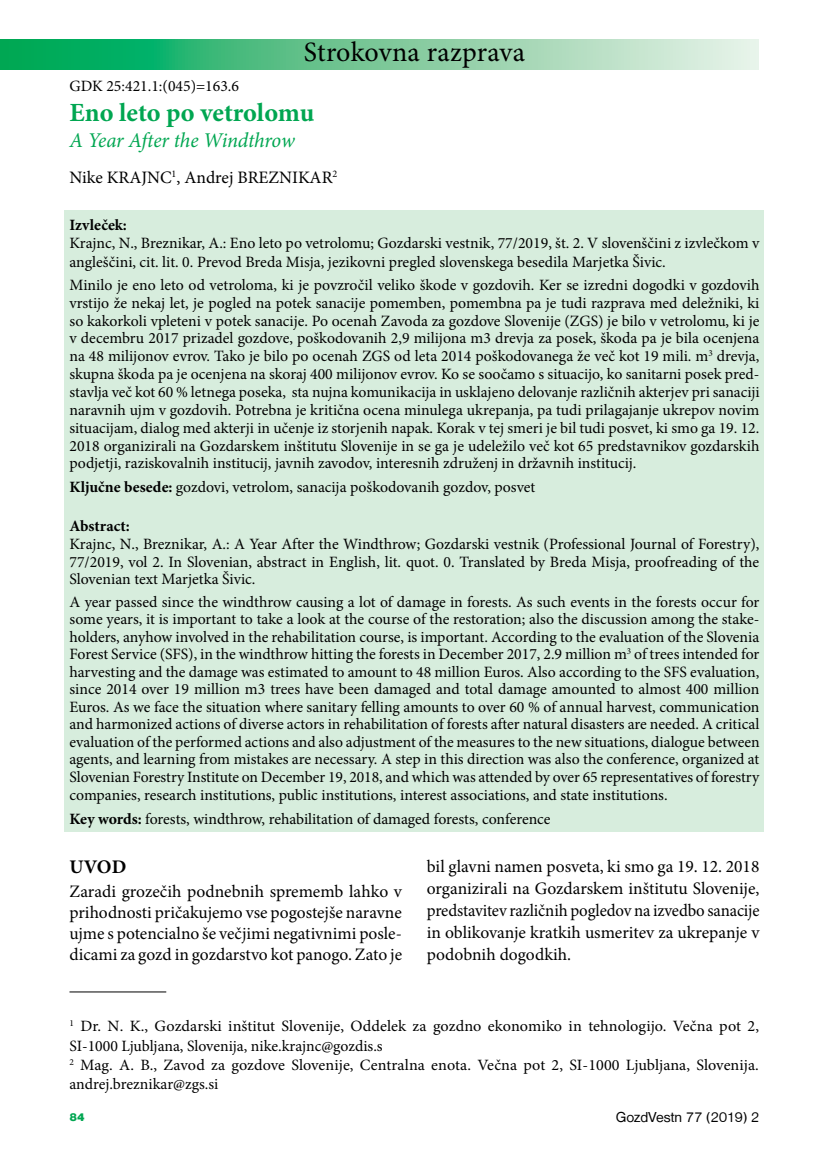
<style>
.page{position:relative;width:819px;height:1166px;background:#fff}
.page>*{position:absolute;margin:0;border:0;box-sizing:border-box;transform-origin:0 0}
.t1{font:28px "Minion Pro";letter-spacing:.005em;color:#000}
.t2{font:700 26.25px "Minion Pro";color:#00a651}
.t3{font:italic 21px "Minion Pro";letter-spacing:-.015em;color:#00a651}
.t4{font:700 19.25px "Minion Pro";color:#000}
.t5{font:17.5px/22.1px "Minion Pro";color:#000;text-align:justify}
.t6{font:15.75px/17.8px "Minion Pro";color:#000;text-align:justify}
.t7{font:700 15.75px "Minion Pro";color:#000}
.t8{font:14.88px "Nimbus San DEE";color:#000}
.t9{font:11.38px "Nimbus San DEE Blac";color:#00a651}
.s1{font-weight:700}
</style>
<div class="page">
<svg style="left:0;top:40px;width:759px;height:29px;background:#70c999"></svg>
<div style="left:64px;top:211px;width:700px;height:621px;background:#d7eddd"></div>
<hr style="left:69px;top:991px;width:97px;height:1px;background:#000">
<h1 class="t1" style="left:304px;top:33px;width:223px">Strokovna razprava</h1>
<p class="t6" style="left:69px;top:77px;width:171px">GDK 25:421.1:(045)=163.6</p>
<h2 class="t2" style="left:69px;top:94px;width:246px">Eno leto po vetrolomu</h2>
<h3 class="t3" style="left:69px;top:125px;width:227px">A Year After the Windthrow</h3>
<p class="t5" style="left:69px;top:166px;width:269px">Nike KRAJNC<sup>1</sup>, Andrej BREZNIKAR<sup>2</sup></p>
<p class="t7" style="left:69px;top:214px;width:59px">Izvleček:</p>
<p class="t6" style="left:69px;top:233px;width:691px;line-height:19.2px">Krajnc, N., Breznikar, A.: Eno leto po vetrolomu; Gozdarski vestnik, 77/2019, št. 2. V slovenščini z izvlečkom v angleščini, cit. lit. 0. Prevod Breda Misja, jezikovni pregled slovenskega besedila Marjetka Šivic.</p>
<p class="t6" style="left:69px;top:276px;width:691px">Minilo je eno leto od vetroloma, ki je povzročil veliko škode v gozdovih. Ker se izredni dogodki v gozdovih vrstijo že nekaj let, je pogled na potek sanacije pomemben, pomembna pa je tudi razprava med deležniki, ki so kakorkoli vpleteni v potek sanacije. Po ocenah Zavoda za gozdove Slovenije (ZGS) je bilo v vetrolomu, ki je v decembru 2017 prizadel gozdove, poškodovanih 2,9 milijona m3 drevja za posek, škoda pa je bila ocenjena na 48 milijonov evrov. Tako je bilo po ocenah ZGS od leta 2014 poškodovanega že več kot 19 mili. m<sup>3</sup> drevja, skupna škoda pa je ocenjena na skoraj 400 milijonov evrov. Ko se soočamo s situacijo, ko sanitarni posek pred&shy;stavlja več kot 60 % letnega poseka, sta nujna komunikacija in usklajeno delovanje različnih akterjev pri sanaciji naravnih ujm v gozdovih. Potrebna je kritična ocena minulega ukrepanja, pa tudi prilagajanje ukrepov novim situacijam, dialog med akterji in učenje iz storjenih napak. Korak v tej smeri je bil tudi posvet, ki smo ga 19. 12.<br>2018 organizirali na Gozdarskem inštitutu Slovenije in se ga je udeležilo več kot 65 predstavnikov gozdarskih podjetji, raziskovalnih institucij, javnih zavodov, interesnih združenj in državnih institucij.</p>
<p class="t6" style="left:69px;top:478px;width:467px"><span class="s1">Ključne besede:</span> gozdovi, vetrolom, sanacija poškodovanih gozdov, posvet</p>
<p class="t7" style="left:69px;top:515px;width:62px">Abstract:</p>
<p class="t6" style="left:69px;top:535px;width:691px">Krajnc, N., Breznikar, A.: A Year After the Windthrow; Gozdarski vestnik (Professional Journal of Forestry), 77/2019, vol 2. In Slovenian, abstract in English, lit. quot. 0. Translated by Breda Misja, proofreading of the Slovenian text Marjetka Šivic.</p>
<p class="t6" style="left:69px;top:593px;width:691px">A year passed since the windthrow causing a lot of damage in forests. As such events in the forests occur for some years, it is important to take a look at the course of the restoration; also the discussion among the stake&shy;holders, anyhow involved in the rehabilitation course, is important. According to the evaluation of the Slovenia Forest Service (SFS), in the windthrow hitting the forests in December 2017, 2.9 million m<sup>3</sup> of trees intended for harvesting and the damage was estimated to amount to 48 million Euros. Also according to the SFS evaluation, since 2014 over 19 million m3 trees have been damaged and total damage amounted to almost 400 million Euros. As we face the situation where sanitary felling amounts to over 60 % of annual harvest, communication and harmonized actions of diverse actors in rehabilitation of forests after natural disasters are needed. A critical evaluation of the performed actions and also adjustment of the measures to the new situations, dialogue between agents, and learning from mistakes are necessary. A step in this direction was also the conference, organized at Slovenian Forestry Institute on December 19, 2018, and which was attended by over 65 representatives of forestry companies, research institutions, public institutions, interest associations, and state institutions.</p>
<p class="t6" style="left:69px;top:810px;width:482px"><span class="s1">Key words:</span> forests, windthrow, rehabilitation of damaged forests, conference</p>
<p class="t4" style="left:70px;top:853px;width:25px">Uvod</p>
<p class="t5" style="left:69px;top:881px;width:334px;line-height:21px">Zaradi grozečih podnebnih sprememb lahko v prihodnosti pričakujemo vse pogostejše naravne ujme s potencialno še večjimi negativnimi posle&shy;dicami za gozd in gozdarstvo kot panogo. Zato je</p>
<p class="t5" style="left:427px;top:855px;width:334px">bil glavni namen posveta, ki smo ga 19. 12. 2018 organizirali na Gozdarskem inštitutu Slovenije, predstavitev različnih pogledov na izvedbo sanacije in oblikovanje kratkih usmeritev za ukrepanje v podobnih dogodkih.</p>
<p class="t6" style="left:69px;top:1017px;width:691px;line-height:19.2px;text-align:left"><sup>1</sup> Dr. N. K., Gozdarski inštitut Slovenije, Oddelek za gozdno ekonomiko in tehnologijo. Večna pot 2, SI-1000 Ljubljana, Slovenija, nike.krajnc@gozdis.s<br><sup>2</sup> Mag. A. B., Zavod za gozdove Slovenije, Centralna enota. Večna pot 2, SI-1000 Ljubljana, Slovenija. andrej.breznikar@zgs.si</p>
<p class="t9" style="left:69px;top:1111px;width:17px">84</p>
<p class="t8" style="left:615px;top:1109px;width:145px">GozdVestn 77 (2019) 2</p>
</div>
